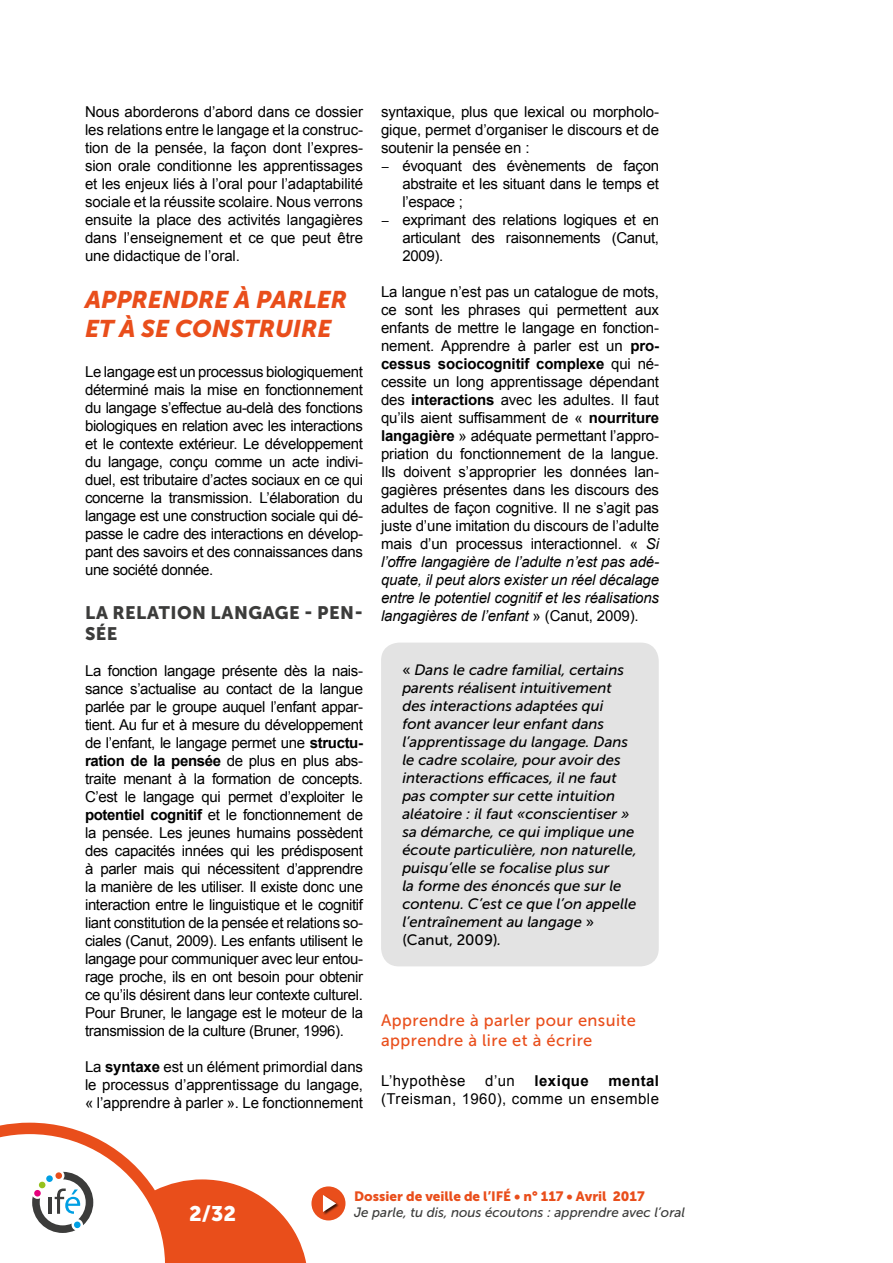
<style>
.page{position:relative;width:893px;height:1263px;background:#fff}
.page>*{position:absolute;margin:0;border:0;box-sizing:border-box;transform-origin:0 0}
.Titre_1_Titre_DA{font:italic 24px/28.8px "Museo Sans 900";color:#e94e1b}
.t1{font:21px "Museo Sans 900";color:#fff}
.Corps{font:18px/21.6px "Museo Sans 900";letter-spacing:.025em;color:#3c3c3b}
.Titre_4_Sous_Titre_S{font:16.5px/19.8px "Museo Sans 500";letter-spacing:.025em;color:#e94e1b}
.Corps-2{font:15px/18px "Arial";letter-spacing:-.01em;color:#000;text-align:justify}
.t2{font:italic 15px/18px "Museo Sans 500";color:#000}
.Corps-3{font:15px/18px "Arial";letter-spacing:.03em;color:#000;text-align:right}
.Corps-4{font:700 15px "Arial";letter-spacing:.03em;color:#000}
.t3{font:italic 13.5px "Museo Sans 500";color:#3c3c3b}
.t4{font:13.5px "Museo Sans 900";color:#e94e1b}
.s1{font-weight:700}
.s2{font-style:italic}
.s3{font-style:normal}
</style>
<div class="page">
<div style="left:311px;top:1186px;width:34px;height:34px;background:#e94e1b;border-radius:50%"></div>
<div style="left:322px;top:1194px;width:18px;height:21px;background:#000;opacity:.75"></div>
<svg style="left:323px;top:1195px;width:13px;height:17px"></svg>
<svg style="left:0;top:1123px;width:306px;height:140px"></svg>
<div style="left:39px;top:1181px;width:7px;height:7px;background:#95c11f;border-radius:50%"></div>
<div style="left:46px;top:1175px;width:7px;height:7px;background:#009fe3;border-radius:50%"></div>
<div style="left:55px;top:1172px;width:7px;height:7px;background:#e94e1b;border-radius:50%"></div>
<div style="left:74px;top:1221px;width:7px;height:7px;background:#009fe3;border-radius:50%"></div>
<div style="left:34px;top:1190px;width:7px;height:7px;background:#e6007d;border-radius:50%"></div>
<div style="left:381px;top:643px;width:278px;height:323px;background:#e3e3e3;border-radius:18px"></div>
<p class="Corps-2" style="left:85px;top:103px;width:280px">Nous aborderons d’abord dans ce dossier les relations entre le langage et la construc&shy;tion de la pensée, la façon dont l’expres&shy;sion orale conditionne les apprentissages et les enjeux liés à l’oral pour l’adaptabilité sociale et la réussite scolaire. Nous verrons ensuite la place des activités langagières dans l’enseignement et ce que peut être une didactique de l’oral.</p>
<p class="Titre_1_Titre_DA" style="left:85px;top:285px;width:264px">APPRENDRE À PARLER<br>ET À SE CONSTRUIRE</p>
<p class="Corps-2" style="left:85px;top:363px;width:280px">Le langage est un processus biologiquement déterminé mais la mise en fonctionnement du langage s’effectue au-delà des fonctions biologiques en relation avec les interactions et le contexte extérieur. Le développement du langage, conçu comme un acte indivi&shy;duel, est tributaire d’actes sociaux en ce qui concerne la transmission. L’élaboration du langage est une construction sociale qui dé&shy;passe le cadre des interactions en dévelop&shy;pant des savoirs et des connaissances dans une société donnée.</p>
<p class="Corps" style="left:85px;top:601px;width:280px">LA RELATION LANGAGE - PEN-<br>SÉE</p>
<p class="Corps-2" style="left:85px;top:662px;width:280px">La fonction langage présente dès la nais&shy;sance s’actualise au contact de la langue parlée par le groupe auquel l’enfant appar&shy;tient. Au fur et à mesure du développement de l’enfant, le langage permet une <span class="s1">structu&shy;ration de la pensée</span> de plus en plus abs&shy;traite menant à la formation de concepts.<br>C’est le langage qui permet d’exploiter le <span class="s1">potentiel cognitif</span> et le fonctionnement de la pensée. Les jeunes humains possèdent des capacités innées qui les prédisposent à parler mais qui nécessitent d’apprendre la manière de les utiliser. Il existe donc une interaction entre le linguistique et le cognitif liant constitution de la pensée et relations so&shy;ciales (Canut, 2009). Les enfants utilisent le langage pour communiquer avec leur entou&shy;rage proche, ils en ont besoin pour obtenir ce qu’ils désirent dans leur contexte culturel.<br>Pour Bruner, le langage est le moteur de la transmission de la culture (Bruner, 1996).</p>
<p class="Corps-2" style="left:85px;top:1058px;width:280px">La <span class="s1">syntaxe</span> est un élément primordial dans le processus d’apprentissage du langage, « l’apprendre à parler ». Le fonctionnement</p>
<p class="Corps-2" style="left:381px;top:103px;width:280px">syntaxique, plus que lexical ou morpholo&shy;gique, permet d’organiser le discours et de soutenir la pensée en :</p>
<p class="Corps-2" style="left:402px;top:157px;width:258px;text-indent:-21px">− évoquant des évènements de façon abstraite et les situant dans le temps et l’espace ;</p>
<p class="Corps-2" style="left:402px;top:211px;width:258px;text-indent:-21px">− exprimant des relations logiques et en articulant des raisonnements (Canut, 2009).</p>
<p class="Corps-2" style="left:381px;top:283px;width:280px">La langue n’est pas un catalogue de mots, ce sont les phrases qui permettent aux enfants de mettre le langage en fonction&shy;nement. Apprendre à parler est un <span class="s1">pro&shy;cessus sociocognitif complexe</span> qui né&shy;cessite un long apprentissage dépendant des <span class="s1">interactions</span> avec les adultes. Il faut qu’ils aient suffisamment de « <span class="s1">nourriture langagière</span> » adéquate permettant l’appro&shy;priation du fonctionnement de la langue.<br>Ils doivent s’approprier les données lan&shy;gagières présentes dans les discours des adultes de façon cognitive. Il ne s’agit pas juste d’une imitation du discours de l’adulte mais d’un processus interactionnel. « <span class="s2">Si l’offre langagière de l’adulte n’est pas adé&shy;quate, il peut alors exister un réel décalage entre le potentiel cognitif et les réalisations langagières de l’enfant</span> » (Canut, 2009).</p>
<p class="t2" style="left:402px;top:661px;width:236px"><span class="s3">«</span> Dans le cadre familial, certains parents réalisent intuitivement des interactions adaptées qui<br>font avancer leur enfant dans l’apprentissage du langage. Dans le cadre scolaire, pour avoir des interactions efficaces, il ne faut pas compter sur cette intuition aléatoire : il faut «conscientiser » sa démarche, ce qui implique une écoute particulière, non naturelle, puisqu’elle se focalise plus sur<br>la forme des énoncés que sur le contenu. C’est ce que l’on appelle l’entraînement au langage <span class="s3">» (Canut, 2009)</span>.</p>
<p class="Titre_4_Sous_Titre_S" style="left:381px;top:1010px;width:256px">Apprendre à parler pour ensuite apprendre à lire et à écrire</p>
<p class="Corps-3" style="left:381px;top:1072px;width:86px">L’hypothèse</p>
<p class="Corps-2" style="left:485px;top:1072px;width:31px">d’un</p>
<p class="Corps-4" style="left:534px;top:1071px;width:56px">lexique</p>
<p class="Corps-3" style="left:381px;top:1072px;width:280px"><span class="s1">mental<br></span>(Treisman, 1960), comme un ensemble</p>
<p class="t4" style="left:354px;top:1188px;width:292px">Dossier de veille de l’IFÉ • n° 117 • Avril 2017</p>
<p class="t1" style="left:189px;top:1202px;width:48px">2/32</p>
<p class="t3" style="left:354px;top:1205px;width:332px">Je parle, tu dis, nous écoutons : apprendre avec l’oral</p>
</div>
